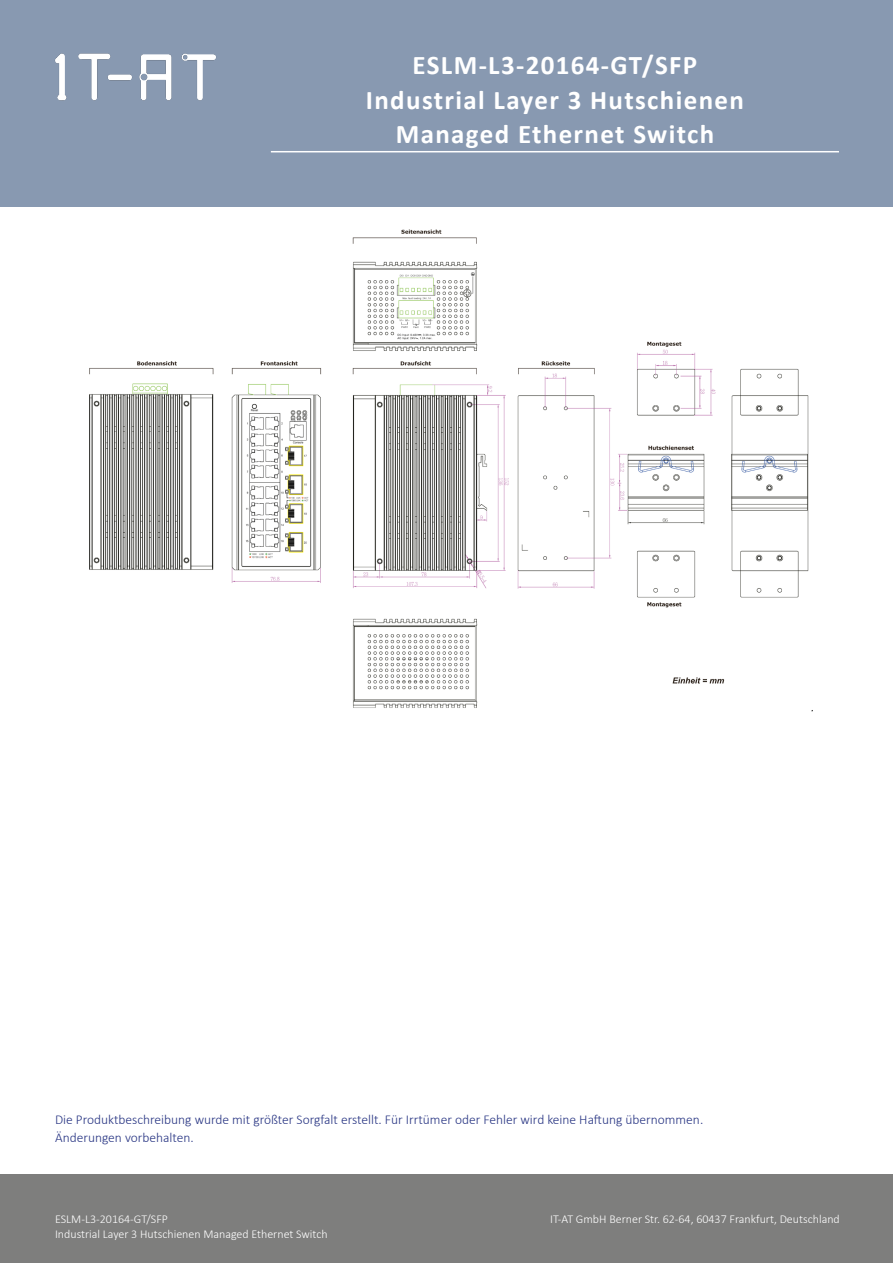
<style>
.page{position:relative;width:893px;height:1263px;background:#fff}
.page>*{position:absolute;margin:0;border:0;box-sizing:border-box;transform-origin:0 0}
.t1{font:700 27px/34.5px "Calibri";letter-spacing:.05em;color:#fff;text-align:center}
.t2{font:300 13.5px/18px "Calibri";color:#283583}
.t3{font:300 12px "Calibri";color:#fff}
</style>
<div class="page">
<div style="left:0;top:0;width:893px;height:206px;background:#8899b1"></div>
<img style="left:54px;top:53px;width:162px;height:48px">
<hr style="left:271px;top:151px;width:568px;height:1px;background:#fff">
<div style="left:0;top:1175px;width:893px;height:88px;background:#7e7e7d"></div>
<img style="left:89px;top:229px;width:723px;height:483px">
<h1 class="t1" style="left:366px;top:48px;width:380px">ESLM-L3-20164-GT/SFP<br>Industrial Layer 3 Hutschienen<br>Managed Ethernet Switch</h1>
<p class="t2" style="left:55px;top:1111px;width:650px">Die Produktbeschreibung wurde mit größter Sorgfalt erstellt. Für Irrtümer oder Fehler wird keine Haftung übernommen.<br>Änderungen vorbehalten.</p>
<p class="t3" style="left:55px;top:1212px;width:114px">ESLM-L3-20164-GT/SFP</p>
<p class="t3" style="left:550px;top:1212px;width:291px">IT-AT GmbH Berner Str. 62-64, 60437 Frankfurt, Deutschland</p>
<p class="t3" style="left:55px;top:1226px;width:274px">Industrial Layer 3 Hutschienen Managed Ethernet Switch</p>
</div>
